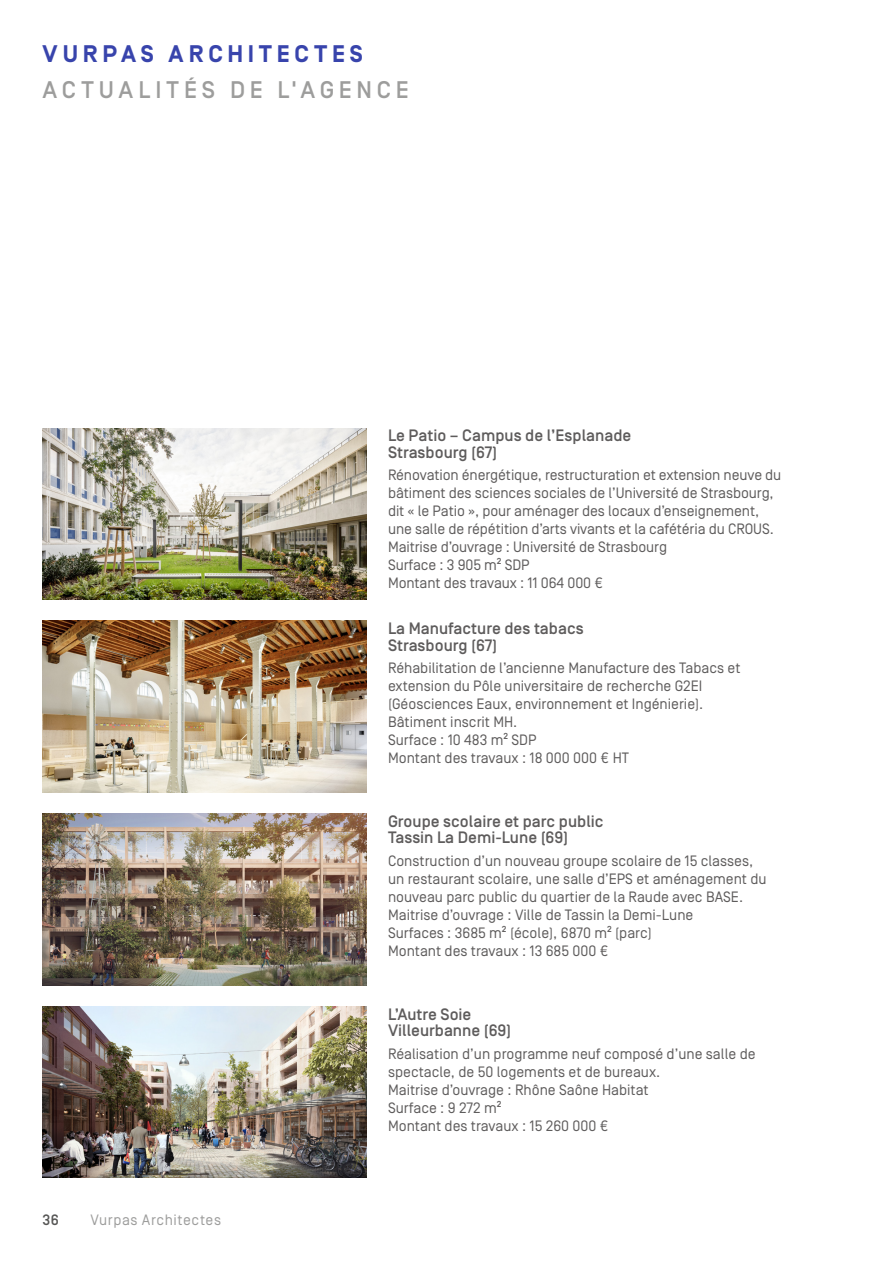
<style>
.page{position:relative;width:893px;height:1263px;background:#fff}
.page>*{position:absolute;margin:0;border:0;box-sizing:border-box;transform-origin:0 0}
.t1{font:500 24px "Simplon Norm";letter-spacing:.195em;color:#9d9d9c}
.t2{font:700 24px "Simplon Norm";letter-spacing:.205em;color:#3844ac}
.t3{font:500 16.5px/16.5px "Simplon Norm";color:#5e5c5c}
.t4{font:15px/18px "Simplon Norm";color:#5e5c5c}
.t5{font:15px "Simplon Norm";letter-spacing:.04em;color:#9d9d9c}
.t6{font:500 15px "Simplon Norm";color:#575756}
</style>
<div class="page">
<img style="left:43px;top:814px;width:324px;height:171px">
<img style="left:43px;top:428px;width:324px;height:172px">
<img style="left:43px;top:621px;width:324px;height:171px">
<img style="left:43px;top:1006px;width:324px;height:172px">
<h1 class="t2" style="left:43px;top:41px;width:322px">VURPAS ARCHITECTES</h1>
<h1 class="t1" style="left:43px;top:77px;width:368px">ACTUALITÉS DE L'AGENCE</h1>
<p class="t3" style="left:388px;top:428px;width:245px">Le Patio – Campus de l’Esplanade<br>Strasbourg (67)</p>
<p class="t4" style="left:388px;top:466px;width:395px">Rénovation énergétique, restructuration et extension neuve du bâtiment des sciences sociales de l’Université de Strasbourg, dit « le Patio », pour aménager des locaux d’enseignement, une salle de répétition d’arts vivants et la cafétéria du CROUS.<br>Maitrise d’ouvrage : Université de Strasbourg<br>Surface : 3 905 m² SDP<br>Montant des travaux : 11 064 000 €</p>
<p class="t3" style="left:388px;top:621px;width:197px">La Manufacture des tabacs<br>Strasbourg (67)</p>
<p class="t4" style="left:388px;top:659px;width:354px">Réhabilitation de l’ancienne Manufacture des Tabacs et extension du Pôle universitaire de recherche G2EI (Géosciences Eaux, environnement et Ingénierie).<br>Bâtiment inscrit MH.<br>Surface : 10 483 m² SDP<br>Montant des travaux : 18 000 000 € HT</p>
<p class="t3" style="left:388px;top:814px;width:217px">Groupe scolaire et parc public<br>Tassin La Demi-Lune (69)</p>
<p class="t4" style="left:388px;top:852px;width:380px">Construction d’un nouveau groupe scolaire de 15 classes, un restaurant scolaire, une salle d’EPS et aménagement du nouveau parc public du quartier de la Raude avec BASE.<br>Maitrise d’ouvrage : Ville de Tassin la Demi-Lune<br>Surfaces : 3685 m² (école), 6870 m² (parc)<br>Montant des travaux : 13 685 000 €</p>
<p class="t6" style="left:43px;top:1212px;width:18px">36</p>
<p class="t5" style="left:90px;top:1212px;width:132px">Vurpas Architectes</p>
<p class="t3" style="left:388px;top:1006px;width:125px">L’Autre Soie<br>Villeurbanne (69)</p>
<p class="t4" style="left:388px;top:1045px;width:369px">Réalisation d’un programme neuf composé d’une salle de spectacle, de 50 logements et de bureaux.<br>Maitrise d’ouvrage : Rhône Saône Habitat<br>Surface : 9 272 m²<br>Montant des travaux : 15 260 000 €</p>
</div>
